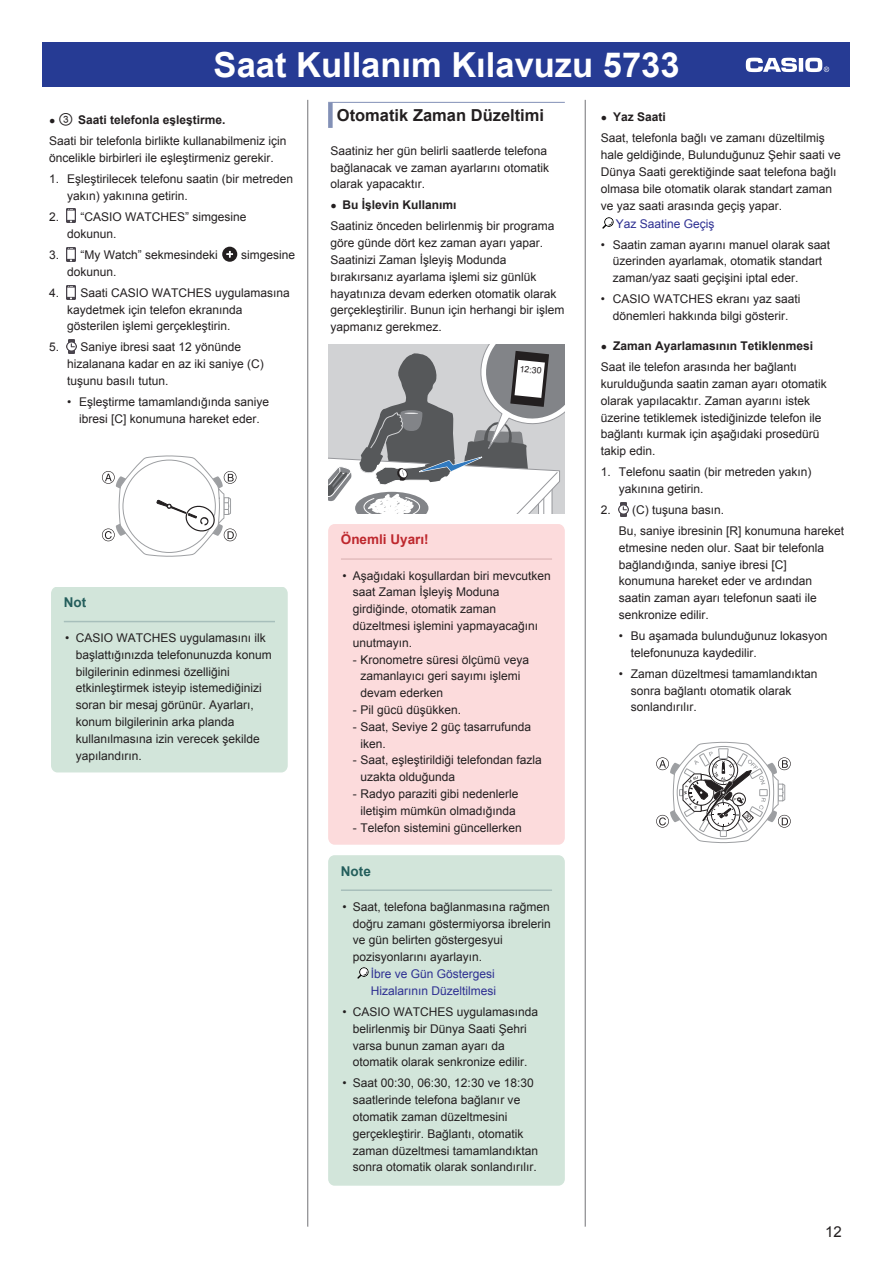
<style>
.page{position:relative;width:893px;height:1263px;background:#fff}
.page>*{position:absolute;margin:0;border:0;box-sizing:border-box;transform-origin:0 0}
.t1{font:700 34.5px "Arial";color:#fff}
.t2{font:700 16.5px "Arial";color:#231f20}
.t3{font:15px "Arial";color:#231f20}
.t4{font:700 13.5px "Arial";color:#be272d}
.t5{font:700 13.5px "Arial";color:#245e5c}
.t6{font:12px/16.8px "Arial";color:#231f20}
.t7{font:12px/16.8px "Arial";color:#2e3092}
.t8{font:8.85px "Arial";color:#231f20}
.s1{font-size:10.5px}
.s2{font-family:"Arial Unicode MS";font-size:15px}
.s3{font-weight:700}
</style>
<div class="page">
<hr style="left:585px;top:100px;width:1px;height:1127px;background:#727276">
<hr style="left:308px;top:100px;width:1px;height:1127px;background:#727276">
<svg style="left:102px;top:455px;width:135px;height:102px"></svg>
<hr style="left:328px;top:102px;width:237px;height:1px;background:#8290b6">
<div style="left:328px;top:102px;width:5px;height:26px;background:#8290b6"></div>
<svg style="left:328px;top:344px;width:237px;height:169px"></svg>
<div style="left:43px;top:43px;width:807px;height:44px;background:#263b94"></div>
<hr style="left:799px;top:58px;width:4px;height:14px;background:#fff">
<svg style="left:746px;top:58px;width:51px;height:14px"></svg>
<svg style="left:805px;top:58px;width:24px;height:14px"></svg>
<svg style="left:222px;top:247px;width:15px;height:15px"></svg>
<img style="left:66px;top:340px;width:10px;height:14px">
<img style="left:67px;top:208px;width:8px;height:15px">
<img style="left:67px;top:247px;width:8px;height:14px">
<img style="left:67px;top:286px;width:8px;height:14px">
<div style="left:51px;top:587px;width:237px;height:185px;background:#d2e5da"></div>
<hr style="left:64px;top:621px;width:211px;height:1px;background:#a7bfbb">
<div style="left:328px;top:524px;width:237px;height:321px;background:#fcdbdc"></div>
<hr style="left:341px;top:558px;width:211px;height:2px;background:#e3bcbd">
<div style="left:328px;top:855px;width:237px;height:331px;background:#d2e5da"></div>
<hr style="left:341px;top:889px;width:211px;height:2px;background:#a7bfbb">
<svg style="left:357px;top:968px;width:11px;height:10px"></svg>
<img style="left:618px;top:502px;width:10px;height:14px">
<svg style="left:602px;top:217px;width:11px;height:11px"></svg>
<svg style="left:656px;top:741px;width:135px;height:103px"></svg>
<h1 class="t1" style="left:214px;top:42px;width:467px">Saat Kullanım Kılavuzu 5733</h1>
<p class="t6" style="left:49px;top:110px;width:239px;line-height:21px"><span class="s1">●</span> <span class="s2">③</span> <span class="s3">Saati telefonla eşleştirme.<br></span>Saati bir telefonla birlikte kullanabilmeniz için</p>
<p class="t6" style="left:49px;top:150px;width:226px">öncelikle birbirleri ile eşleştirmeniz gerekir.</p>
<p class="t6" style="left:67px;top:171px;width:228px;text-indent:-18px">1. Eşleştirilecek telefonu saatin (bir metreden yakın) yakınına getirin.</p>
<p class="t6" style="left:67px;top:209px;width:181px;text-indent:-18px">2. “CASIO WATCHES” simgesine dokunun.</p>
<p class="t6" style="left:49px;top:246px;width:170px">3. “My Watch” sekmesindeki</p>
<p class="t6" style="left:241px;top:246px;width:56px">simgesine</p>
<p class="t6" style="left:67px;top:263px;width:51px">dokunun.</p>
<p class="t6" style="left:67px;top:284px;width:224px;text-indent:-18px">4. Saati CASIO WATCHES uygulamasına kaydetmek için telefon ekranında gösterilen işlemi gerçekleştirin.</p>
<p class="t6" style="left:67px;top:339px;width:198px;text-indent:-18px">5. Saniye ibresi saat 12 yönünde hizalanana kadar en az iki saniye (C) tuşunu basılı tutun.</p>
<p class="t6" style="left:67px;top:393px;width:204px;text-align:center">• Eşleştirme tamamlandığında saniye ibresi [C] konumuna hareket eder.</p>
<h2 class="t2" style="left:337px;top:105px;width:209px">Otomatik Zaman Düzeltimi</h2>
<p class="t6" style="left:601px;top:107px;width:226px;line-height:21px"><span class="s1">●</span> <span class="s3">Yaz Saati<br></span>Saat, telefonla bağlı ve zamanı düzeltilmiş</p>
<p class="t6" style="left:601px;top:147px;width:242px">hale geldiğinde, Bulunduğunuz Şehir saati ve Dünya Saati gerektiğinde saat telefona bağlı olmasa bile otomatik olarak standart zaman ve yaz saati arasında geçiş yapar.</p>
<p class="t7" style="left:616px;top:215px;width:100px">Yaz Saatine Geçiş</p>
<p class="t6" style="left:613px;top:236px;width:219px;text-indent:-12px">• Saatin zaman ayarını manuel olarak saat üzerinden ayarlamak, otomatik standart zaman/yaz saati geçişini iptal eder.</p>
<p class="t6" style="left:601px;top:291px;width:201px;text-align:center">• CASIO WATCHES ekranı yaz saati dönemleri hakkında bilgi gösterir.</p>
<p class="t6" style="left:601px;top:335px;width:214px;line-height:21px"><span class="s1">●</span> <span class="s3">Zaman Ayarlamasının Tetiklenmesi<br></span>Saat ile telefon arasında her bağlantı</p>
<p class="t6" style="left:601px;top:375px;width:228px">kurulduğunda saatin zaman ayarı otomatik olarak yapılacaktır. Zaman ayarını istek üzerine tetiklemek istediğinizde telefon ile bağlantı kurmak için aşağıdaki prosedürü takip edin.</p>
<p class="t6" style="left:619px;top:464px;width:194px;text-indent:-18px">1. Telefonu saatin (bir metreden yakın) yakınına getirin.</p>
<p class="t6" style="left:619px;top:499px;width:227px;line-height:21px;text-indent:-18px">2. (C) tuşuna basın.<br>Bu, saniye ibresinin [R] konumuna hareket</p>
<p class="t6" style="left:619px;top:539px;width:207px">etmesine neden olur. Saat bir telefonla bağlandığında, saniye ibresi [C] konumuna hareket eder ve ardından saatin zaman ayarı telefonun saati ile senkronize edilir.</p>
<p class="t6" style="left:631px;top:627px;width:198px;text-indent:-12px">• Bu aşamada bulunduğunuz lokasyon telefonunuza kaydedilir.</p>
<p class="t6" style="left:631px;top:665px;width:188px;text-indent:-12px">• Zaman düzeltmesi tamamlandıktan sonra bağlantı otomatik olarak sonlandırılır.</p>
<p class="t6" style="left:330px;top:142px;width:220px">Saatiniz her gün belirli saatlerde telefona bağlanacak ve zaman ayarlarını otomatik olarak yapacaktır.</p>
<p class="t6" style="left:330px;top:195px;width:226px;line-height:21px"><span class="s1">●</span> <span class="s3">Bu İşlevin Kullanımı<br></span>Saatiniz önceden belirlenmiş bir programa</p>
<p class="t6" style="left:330px;top:235px;width:236px">göre günde dört kez zaman ayarı yapar.<br>Saatinizi Zaman İşleyiş Modunda bırakırsanız ayarlama işlemi siz günlük hayatınıza devam ederken otomatik olarak gerçekleştirilir. Bunun için herhangi bir işlem yapmanız gerekmez.</p>
<p class="t8" style="left:520px;top:363px;width:24px;rotate:6deg">12:30</p>
<p class="t4" style="left:341px;top:531px;width:89px">Önemli Uyarı!</p>
<p class="t6" style="left:353px;top:567px;width:200px;text-indent:-10px">• Aşağıdaki koşullardan biri mevcutken saat Zaman İşleyiş Moduna girdiğinde, otomatik zaman düzeltmesi işlemini yapmayacağını unutmayın.</p>
<p class="t6" style="left:360px;top:651px;width:170px;text-indent:-8px">- Kronometre süresi ölçümü veya zamanlayıcı geri sayımı işlemi devam ederken</p>
<p class="t6" style="left:353px;top:701px;width:110px">- Pil gücü düşükken.</p>
<p class="t6" style="left:360px;top:718px;width:172px;text-indent:-8px">- Saat, Seviye 2 güç tasarrufunda iken.</p>
<p class="t6" style="left:360px;top:752px;width:183px;text-indent:-8px">- Saat, eşleştirildiği telefondan fazla uzakta olduğunda</p>
<p class="t6" style="left:353px;top:785px;width:167px;text-align:center">- Radyo paraziti gibi nedenlerle iletişim mümkün olmadığında</p>
<p class="t6" style="left:353px;top:819px;width:170px">- Telefon sistemini güncellerken</p>
<p class="t5" style="left:341px;top:862px;width:31px">Note</p>
<p class="t6" style="left:353px;top:898px;width:200px;text-indent:-10px">• Saat, telefona bağlanmasına rağmen doğru zamanı göstermiyorsa ibrelerin ve gün belirten göstergesyui pozisyonlarını ayarlayın.</p>
<p class="t7" style="left:371px;top:965px;width:127px">İbre ve Gün Göstergesi<br>Hizalarının Düzeltilmesi</p>
<p class="t6" style="left:353px;top:1003px;width:187px;text-indent:-10px">• CASIO WATCHES uygulamasında belirlenmiş bir Dünya Saati Şehri varsa bunun zaman ayarı da otomatik olarak senkronize edilir.</p>
<p class="t6" style="left:353px;top:1075px;width:187px;text-indent:-10px">• Saat 00:30, 06:30, 12:30 ve 18:30 saatlerinde telefona bağlanır ve otomatik zaman düzeltmesini gerçekleştirir. Bağlantı, otomatik zaman düzeltmesi tamamlandıktan sonra otomatik olarak sonlandırılır.</p>
<p class="t5" style="left:64px;top:593px;width:24px">Not</p>
<p class="t6" style="left:76px;top:629px;width:198px;text-indent:-10px">• CASIO WATCHES uygulamasını ilk başlattığınızda telefonunuzda konum bilgilerinin edinmesi özelliğini etkinleştirmek isteyip istemediğinizi soran bir mesaj görünür. Ayarları, konum bilgilerinin arka planda kullanılmasına izin verecek şekilde yapılandırın.</p>
<p class="t3" style="left:825px;top:1222px;width:18px">12</p>
</div>
